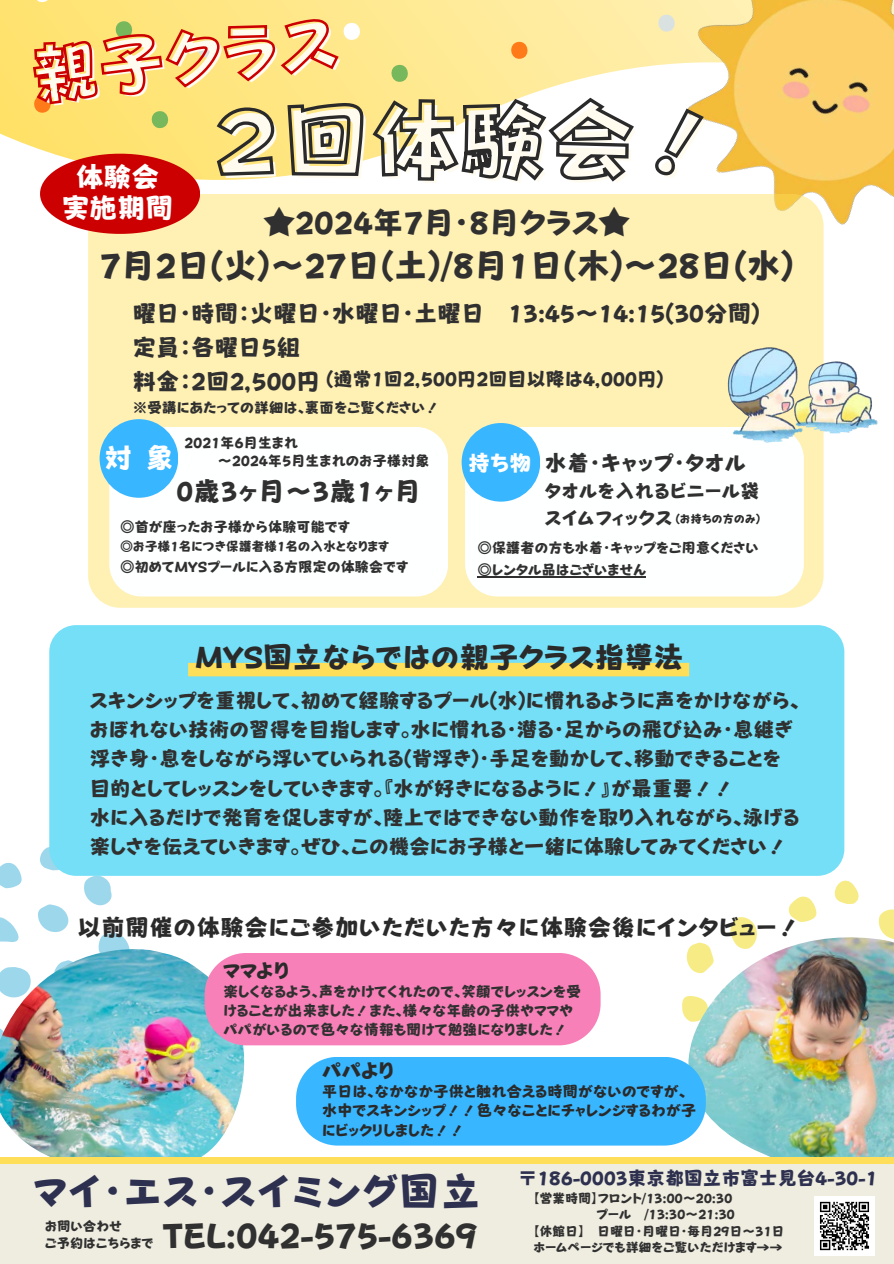
<style>
.page{position:relative;width:894px;height:1264px;background:#fff}
.page>*{position:absolute;margin:0;border:0;box-sizing:border-box;transform-origin:0 0}
.t1{font:88.5px "TEST Pop Happiness EB";color:#fffbef}
.t2{font:67.5px "TEST Pop Happiness EB";color:#fffbef}
.t3{font:40.5px "TEST Pop Happiness EB";letter-spacing:.025em;color:#2d304e}
.t4{font:34.65px "TEST Pop Happiness EB";letter-spacing:-.02em;color:#303030}
.t5{font:34.5px "TEST Pop Happiness EB";letter-spacing:-.02em;color:#303030}
.t6{font:31.5px "TEST Pop Happiness EB";letter-spacing:-.02em;color:#303030}
.t7{font:30.15px "TEST Pop Happiness EB";letter-spacing:-.02em;color:#2a2a2a}
.t8{font:28.5px/31.5px "TEST Pop Happiness EB";letter-spacing:-.02em;color:#fff;text-align:center}
.t9{font:27px "TEST Pop Happiness EB";color:#303030}
.t10{font:24px "TEST Pop Happiness EB";letter-spacing:-.02em;color:#303030}
.t11{font:24px "TEST Pop Happiness EB";color:#2a2a2a}
.t12{font:22.5px "TEST Pop Happiness EB";color:#303030}
.t13{font:22.5px "TEST Pop Happiness EB";color:#fff}
.t14{font:21px "TEST Pop Happiness EB";letter-spacing:-.02em;color:#303030}
.t15{font:20.7px "TEST Pop Happiness EB";letter-spacing:-.02em;color:#2a2a2a}
.t16{font:19.5px "TEST Pop Happiness EB";letter-spacing:-.02em;color:#303030}
.t17{font:19.5px "TEST Pop Happiness EB";color:#303030}
.t18{font:19.2px "TEST Pop Happiness EB";letter-spacing:-.02em;color:#2d304e}
.t19{font:15.6px/19.8px "TEST Pop Happiness EB";letter-spacing:-.02em;color:#2a2a2a}
.t20{font:15.15px/19px "TEST Pop Happiness EB";letter-spacing:-.02em;color:#303030}
.t21{font:15px "TEST Pop Happiness EB";letter-spacing:-.02em;color:#303030}
.t22{font:14.55px "TEST Pop Happiness EB";letter-spacing:-.02em;color:#303030}
.t23{font:13.65px "TEST Pop Happiness EB";letter-spacing:-.02em;color:#303030}
.t24{font:13.2px "TEST Pop Happiness EB";letter-spacing:-.02em;color:#303030}
.t25{font:13.05px "TEST Pop Happiness EB";letter-spacing:-.02em;color:#303030}
.t26{font:11.55px "TEST Pop Happiness EB";letter-spacing:-.02em;color:#2a2a2a}
</style>
<div class="page">
<svg style="left:731px;top:917px;width:25px;height:10px"></svg>
<svg style="left:878px;top:909px;width:15px;height:18px"></svg>
<svg style="left:682px;top:998px;width:2px;height:17px"></svg>
<svg style="left:788px;top:896px;width:28px;height:26px"></svg>
<svg style="left:834px;top:880px;width:25px;height:24px"></svg>
<img style="left:684px;top:927px;width:209px;height:229px">
<svg style="left:99px;top:933px;width:29px;height:11px"></svg>
<svg style="left:84px;top:875px;width:30px;height:31px"></svg>
<svg style="left:38px;top:904px;width:31px;height:28px"></svg>
<svg style="left:0;top:862px;width:22px;height:26px"></svg>
<svg style="left:0;top:917px;width:19px;height:25px"></svg>
<svg style="left:40px;top:847px;width:20px;height:23px"></svg>
<img style="left:0;top:944px;width:254px;height:212px">
<div style="left:0;top:1156px;width:893px;height:105px;background:#ffde59"></div>
<div style="left:0;top:1164px;width:893px;height:99px;background:#efece0"></div>
<svg style="left:0;top:0;width:633px;height:145px;background:#ffe682"></svg>
<img style="left:633px;top:0;width:260px;height:272px">
<div style="left:88px;top:194px;width:735px;height:413px;background:#fff0b4;border-radius:32px"></div>
<div style="left:109px;top:427px;width:338px;height:169px;background:#feffff;border-radius:32px"></div>
<div style="left:465px;top:427px;width:338px;height:169px;background:#feffff;border-radius:32px"></div>
<div style="left:100px;top:419px;width:78px;height:79px;background:#38b6ff;border-radius:50%"></div>
<div style="left:461px;top:423px;width:79px;height:78px;background:#38b6ff;border-radius:50%"></div>
<img style="left:814px;top:1196px;width:59px;height:59px">
<div style="left:49px;top:625px;width:795px;height:250px;background:#74dff6;border-radius:27px"></div>
<div style="left:188px;top:663px;width:501px;height:13px;background:#ffde59"></div>
<img style="left:727px;top:330px;width:151px;height:122px">
<div style="left:204px;top:952px;width:396px;height:93px;background:#f880b9;border-radius:42px"></div>
<div style="left:296px;top:1056px;width:409px;height:89px;background:#38b6ff"></div>
<hr style="left:477px;top:576px;width:169px;height:1px;background:#303030">
<svg style="left:27px;top:9px;width:679px;height:224px"></svg>
<h2 class="t2" style="left:30px;top:42px;width:310px;rotate:-6deg">親子クラス</h2>
<h1 class="t1" style="left:214px;top:98px;width:515px">２回体験会！</h1>
<h5 class="t8" style="left:61px;top:160px;width:114px">体験会実施期間</h5>
<p class="t6" style="left:263px;top:206px;width:368px">★2024年7月・8月クラス★</p>
<p class="t5" style="left:99px;top:247px;width:696px">7月 2日 (火)〜27日 (土)/8月 1日 (木)～28日 (水)</p>
<p class="t10" style="left:132px;top:301px;width:629px">曜日・時間：火曜日・水曜日・土曜日　13:45〜 14:15(30分間)</p>
<h5 class="t10" style="left:132px;top:334px;width:193px">定員：各曜日5組　</h5>
<h4 class="t10" style="left:132px;top:368px;width:189px">料金：2回2,500円</h4>
<p class="t21" style="left:132px;top:400px;width:309px">※受講にあたっての詳細は、裏面をご覧ください！</p>
<p class="t12" style="left:544px;top:451px;width:203px">水着・キャップ・タオル</p>
<p class="t17" style="left:544px;top:481px;width:217px">タオルを入れるビニール袋</p>
<p class="t17" style="left:544px;top:508px;width:129px">スイムフィックス</p>
<p class="t16" style="left:326px;top:368px;width:339px">(通常1回2,500円2回目以降は4,000円)</p>
<p class="t22" style="left:184px;top:435px;width:116px">2021年6月生まれ</p>
<p class="t22" style="left:189px;top:453px;width:242px">　　〜2024年5月生まれのお子様対象</p>
<p class="t8" style="left:104px;top:442px;width:72px">対 象</p>
<p class="t13" style="left:467px;top:451px;width:65px">持ち物</p>
<p class="t9" style="left:176px;top:477px;width:238px">0歳3ヶ月〜3歳1ヶ月</p>
<p class="t26" style="left:675px;top:513px;width:86px">(お持ちの方のみ)</p>
<p class="t22" style="left:477px;top:540px;width:283px">◎保護者の方も水着・キャップをご用意ください</p>
<p class="t22" style="left:477px;top:562px;width:171px">◎レンタル品はございません</p>
<p class="t22" style="left:120px;top:519px;width:231px">◎首が座ったお子様から体験可能です</p>
<p class="t25" style="left:120px;top:539px;width:270px">◎お子様1名につき保護者様1名の入水となります</p>
<p class="t22" style="left:120px;top:558px;width:289px">◎初めてMYSプールに入る方限定の体験会です</p>
<p class="t7" style="left:195px;top:641px;width:490px">MYS国立ならではの親子クラス指導法</p>
<p class="t14" style="left:89px;top:689px;width:712px">スキンシップを重視して、初めて経験するプール(水)に慣れるように声をかけながら、</p>
<p class="t14" style="left:89px;top:718px;width:705px">おぼれない技術の習得を目指します。水に慣れる・潜る・足からの飛び込み・息継ぎ</p>
<p class="t14" style="left:89px;top:747px;width:693px">浮き身・息をしながら浮いていられる(背浮き)・手足を動かして、移動できることを</p>
<p class="t14" style="left:89px;top:777px;width:646px">目的としてレッスンをしていきます。『水が好きになるように！』が最重要！！</p>
<p class="t14" style="left:89px;top:806px;width:712px">水に入るだけで発育を促しますが、陸上ではできない動作を取り入れながら、泳げる</p>
<p class="t14" style="left:89px;top:835px;width:699px">楽しさを伝えていきます。ぜひ、この機会にお子様と一緒に体験してみてください！</p>
<h6 class="t11" style="left:77px;top:915px;width:725px">以前開催の体験会にご参加いただいた方々に体験会後にインタビュー！</h6>
<p class="t15" style="left:223px;top:959px;width:68px">ママより</p>
<p class="t20" style="left:223px;top:981px;width:359px">楽しくなるよう、声をかけてくれたので、笑顔でレッスンを受けることが出来ました！また、様々な年齢の子供やママやパパがいるので色々な情報も聞けて勉強になりました！</p>
<h5 class="t15" style="left:321px;top:1059px;width:74px">パパより</h5>
<p class="t19" style="left:321px;top:1080px;width:374px">平日は、なかなか子供と触れ合える時間がないのですが、水中でスキンシップ！！色々なことにチャレンジするわが子にビックリしました！！</p>
<p class="t3" style="left:33px;top:1170px;width:442px">マイ・エス・スイミング国立</p>
<p class="t23" style="left:45px;top:1218px;width:79px">お問い合わせ</p>
<p class="t23" style="left:45px;top:1235px;width:111px">ご予約はこちらまで</p>
<p class="t4" style="left:163px;top:1217px;width:316px">TEL:042-575-6369</p>
<p class="t18" style="left:518px;top:1168px;width:361px">〒186-0003東京都国立市富士見台4-30-1</p>
<p class="t24" style="left:533px;top:1190px;width:201px">【営業時間】フロント/13:00〜20:30</p>
<p class="t24" style="left:596px;top:1207px;width:140px">プール /13:30〜21:30</p>
<p class="t24" style="left:533px;top:1223px;width:249px">【休館日】 日曜日・月曜日・毎月29日〜31日</p>
<h3 class="t24" style="left:533px;top:1240px;width:251px">ホームページでも詳細をご覧いただけます→→</h3>
</div>
